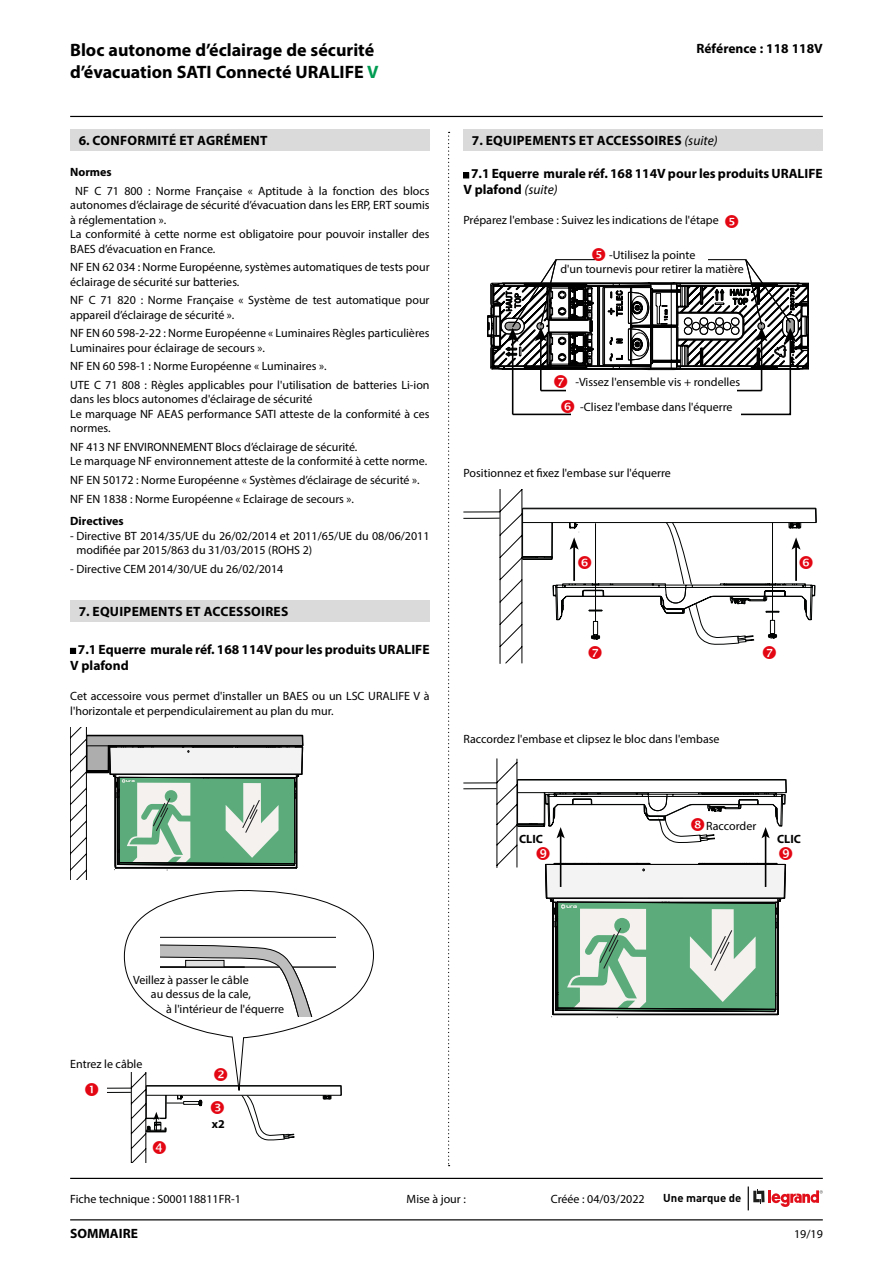
<style>
.page{position:relative;width:893px;height:1263px;background:#fff}
.page>*{position:absolute;margin:0;border:0;box-sizing:border-box;transform-origin:0 0}
.t1{font:700 18px "Myriad Pro";color:#000}
.titre_sommaire{font:700 13.5px/16.2px "Myriad Pro";color:#000}
.titre_sommaire-2{font:700 13.5px "Myriad Pro";letter-spacing:.02em;color:#000}
.t2{font:12px/14.4px "Myriad Pro";color:#000}
.t3{font:700 12px "Myriad Pro";color:#000}
.t4{font:700 11.4px "DIN Pro";color:#000}
.s1{color:#009c52}
.s2{font-weight:400;font-style:italic}
</style>
<div class="page">
<hr style="left:70px;top:1219px;width:753px;height:1px;background:#000">
<hr style="left:70px;top:1178px;width:753px;height:1px;background:#000">
<hr style="left:70px;top:116px;width:753px;height:1px;background:#000">
<svg style="left:748px;top:1186px;width:75px;height:24px"></svg>
<div style="left:70px;top:129px;width:360px;height:21px;background:#dadada"></div>
<svg style="left:448px;top:132px;width:2px;height:1034px"></svg>
<div style="left:70px;top:600px;width:359px;height:22px;background:#dadada"></div>
<svg style="left:70px;top:648px;width:6px;height:6px"></svg>
<div style="left:463px;top:129px;width:360px;height:21px;background:#dadada"></div>
<svg style="left:463px;top:173px;width:6px;height:5px"></svg>
<svg style="left:70px;top:727px;width:233px;height:153px"></svg>
<hr style="left:146px;top:1095px;width:195px;height:1px;background:#010202">
<svg style="left:124px;top:890px;width:250px;height:201px"></svg>
<svg style="left:107px;top:1068px;width:224px;height:94px"></svg>
<svg style="left:487px;top:259px;width:322px;height:156px"></svg>
<svg style="left:463px;top:490px;width:354px;height:174px"></svg>
<svg style="left:463px;top:758px;width:324px;height:260px"></svg>
<h1 class="t1" style="left:70px;top:38px;width:306px">Bloc autonome d’éclairage de sécurité</h1>
<p class="titre_sommaire" style="left:696px;top:40px;width:128px">Référence : 118 118V</p>
<h1 class="t1" style="left:70px;top:60px;width:310px">d’évacuation SATI Connecté URALIFE <span class="s1">V</span></h1>
<p class="titre_sommaire-2" style="left:79px;top:131px;width:190px">6. CONFORMITÉ ET AGRÉMENT</p>
<p class="t3" style="left:70px;top:164px;width:43px">Normes</p>
<p class="t2" style="left:70px;top:183px;width:361px;text-align:justify;text-indent:5px">NF C 71 800 : Norme Française « Aptitude à la fonction des blocs autonomes d’éclairage de sécurité d’évacuation dans les ERP, ERT soumis à réglementation ».</p>
<p class="t2" style="left:70px;top:227px;width:361px">La conformité à cette norme est obligatoire pour pouvoir installer des<br>BAES d’évacuation en France.</p>
<p class="t2" style="left:70px;top:260px;width:361px">NF EN 62 034 : Norme Européenne, systèmes automatiques de tests pour éclairage de sécurité sur batteries.</p>
<p class="t2" style="left:70px;top:293px;width:361px">NF C 71 820 : Norme Française « Système de test automatique pour appareil d’éclairage de sécurité ».</p>
<p class="t2" style="left:70px;top:326px;width:361px">NF EN 60 598-2-22 : Norme Européenne « Luminaires Règles particulières<br>Luminaires pour éclairage de secours ».</p>
<p class="t2" style="left:70px;top:359px;width:258px">NF EN 60 598-1 : Norme Européenne « Luminaires ».</p>
<p class="t2" style="left:70px;top:378px;width:361px">UTE C 71 808 : Règles applicables pour l'utilisation de batteries Li-ion dans les blocs autonomes d'éclairage de sécurité</p>
<p class="t2" style="left:70px;top:406px;width:361px">Le marquage NF AEAS performance SATI atteste de la conformité à ces normes.</p>
<p class="t2" style="left:70px;top:439px;width:289px">NF 413 NF ENVIRONNEMENT Blocs d’éclairage de sécurité.</p>
<p class="t2" style="left:70px;top:454px;width:359px">Le marquage NF environnement atteste de la conformité à cette norme.</p>
<p class="t2" style="left:70px;top:472px;width:351px">NF EN 50172 : Norme Européenne « Systèmes d’éclairage de sécurité ».</p>
<p class="t2" style="left:70px;top:491px;width:285px">NF EN 1838 : Norme Européenne « Eclairage de secours ».</p>
<p class="t3" style="left:70px;top:514px;width:55px">Directives</p>
<p class="t2" style="left:76px;top:528px;width:355px;text-indent:-6px">- Directive BT 2014/35/UE du 26/02/2014 et 2011/65/UE du 08/06/2011 modifiée par 2015/863 du 31/03/2015 (ROHS 2)</p>
<p class="t2" style="left:70px;top:561px;width:215px">- Directive CEM 2014/30/UE du 26/02/2014</p>
<p class="titre_sommaire-2" style="left:79px;top:603px;width:211px">7. EQUIPEMENTS ET ACCESSOIRES</p>
<p class="titre_sommaire" style="left:70px;top:641px;width:361px;text-indent:8px">7.1 Equerre murale réf. 168 114V pour les produits URALIFE<br>V plafond</p>
<p class="t2" style="left:70px;top:689px;width:361px">Cet accessoire vous permet d'installer un BAES ou un LSC URALIFE V à l'horizontale et perpendiculairement au plan du mur.</p>
<p class="titre_sommaire-2" style="left:472px;top:131px;width:247px">7. EQUIPEMENTS ET ACCESSOIRES <span class="s2">(suite)</span></p>
<p class="titre_sommaire" style="left:463px;top:165px;width:361px;text-indent:8px">7.1 Equerre murale réf. 168 114V pour les produits URALIFE<br>V plafond <span class="s2">(suite)</span></p>
<p class="t2" style="left:463px;top:213px;width:257px">Préparez l'embase : Suivez les indications de l'étape</p>
<p class="t2" style="left:609px;top:247px;width:88px">-Utilisez la pointe</p>
<p class="t2" style="left:561px;top:262px;width:185px">d'un tournevis pour retirer la matière</p>
<p class="t2" style="left:576px;top:374px;width:166px">-Vissez l'ensemble vis + rondelles</p>
<p class="t2" style="left:580px;top:400px;width:154px">-Clisez l'embase dans l'équerre</p>
<p class="t2" style="left:463px;top:465px;width:209px">Positionnez et fixez l'embase sur l'équerre</p>
<p class="t2" style="left:463px;top:731px;width:258px">Raccordez l'embase et clipsez le bloc dans l'embase</p>
<p class="t3" style="left:519px;top:831px;width:25px">CLIC</p>
<p class="t2" style="left:706px;top:819px;width:52px">Raccorder</p>
<p class="t3" style="left:777px;top:831px;width:25px">CLIC</p>
<p class="t2" style="left:133px;top:972px;width:117px">Veillez à passer le câble</p>
<p class="t2" style="left:151px;top:987px;width:101px">au dessus de la cale,</p>
<p class="t2" style="left:166px;top:1001px;width:120px">à l'intérieur de l'équerre</p>
<p class="t2" style="left:70px;top:1056px;width:74px">Entrez le câble</p>
<p class="t3" style="left:212px;top:1116px;width:14px">x2</p>
<p class="t2" style="left:70px;top:1192px;width:172px">Fiche technique : S000118811FR-1</p>
<p class="t2" style="left:407px;top:1192px;width:61px">Mise à jour :</p>
<p class="t2" style="left:551px;top:1192px;width:95px">Créée : 04/03/2022</p>
<p class="t4" style="left:663px;top:1188px;width:80px">Une marque de</p>
<p class="titre_sommaire" style="left:70px;top:1224px;width:69px">SOMMAIRE</p>
<p class="t2" style="left:794px;top:1226px;width:30px">19/19</p>
</div>
